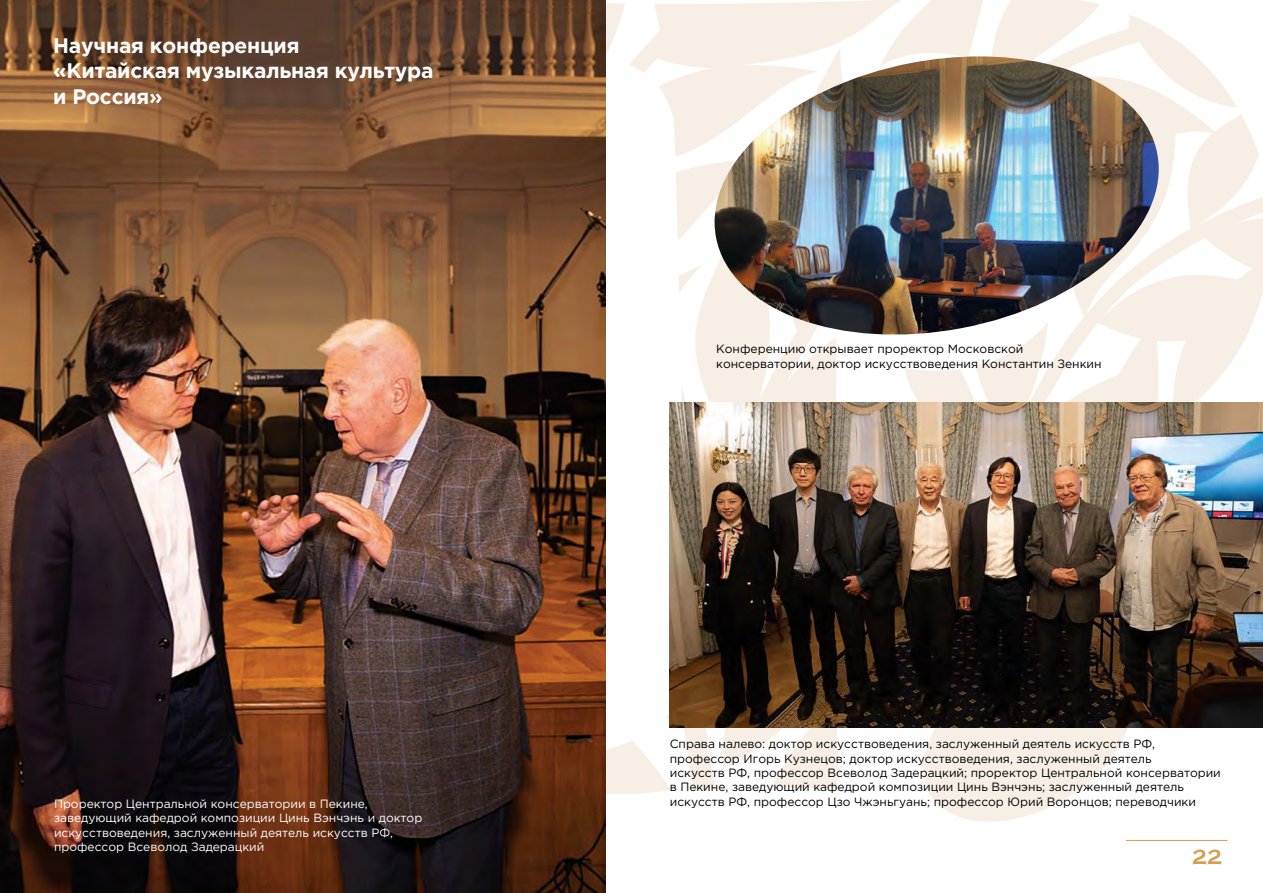
<style>
.page{position:relative;width:1263px;height:893px;background:#fff}
.page>*{position:absolute;margin:0;border:0;box-sizing:border-box;transform-origin:0 0}
.t1{font:700 21px/25.2px "Gotham Pro";letter-spacing:-.01em;color:#fff}
.t2{font:21px "Copperplate Gothic Bold RUSBY";color:#d49f51}
.t3{font:12px/14.4px "Gotham Pro";color:#000}
.t4{font:12px/14.4px "Gotham Pro";color:#fff}
</style>
<div class="page">
<hr style="left:1126px;top:840px;width:101px;height:1px;background:#d39e50">
<svg style="left:910px;top:727px;width:235px;height:95px"></svg>
<svg style="left:666px;top:304px;width:181px;height:485px"></svg>
<svg style="left:722px;top:727px;width:115px;height:62px"></svg>
<svg style="left:904px;top:368px;width:71px;height:35px"></svg>
<svg style="left:975px;top:108px;width:288px;height:295px;fill:#f7efe6"></svg>
<svg style="left:679px;top:266px;width:22px;height:27px"></svg>
<svg style="left:605px;top:740px;width:67px;height:54px"></svg>
<svg style="left:605px;top:0;width:378px;height:241px"></svg>
<svg style="left:992px;top:0;width:245px;height:108px"></svg>
<img style="left:702px;top:56px;width:469px;height:295px">
<img style="left:0;top:0;width:605px;height:893px">
<img style="left:670px;top:403px;width:593px;height:324px">
<h1 class="t1" style="left:53px;top:33px;width:382px">Научная конференция<br>«Китайская музыкальная культура и Россия»</h1>
<p class="t4" style="left:54px;top:796px;width:370px">Проректор Центральной консерватории в Пекине, заведующий кафедрой композиции Цинь Вэнчэнь и доктор искусствоведения, заслуженный деятель искусств РФ, профессор Всеволод Задерацкий</p>
<p class="t3" style="left:716px;top:342px;width:387px">Конференцию открывает проректор Московской консерватории, доктор искусствоведения Константин Зенкин</p>
<p class="t3" style="left:670px;top:737px;width:553px">Справа налево: доктор искусствоведения, заслуженный деятель искусств РФ, профессор Игорь Кузнецов; доктор искусствоведения, заслуженный деятель<br>искусств РФ, профессор Всеволод Задерацкий; проректор Центральной консерватории в Пекине, заведующий кафедрой композиции Цинь Вэнчэнь; заслуженный деятель искусств РФ, профессор Цзо Чжэньгуань; профессор Юрий Воронцов; переводчики</p>
<h1 class="t2" style="left:1192px;top:845px;width:31px">22</h1>
</div>
